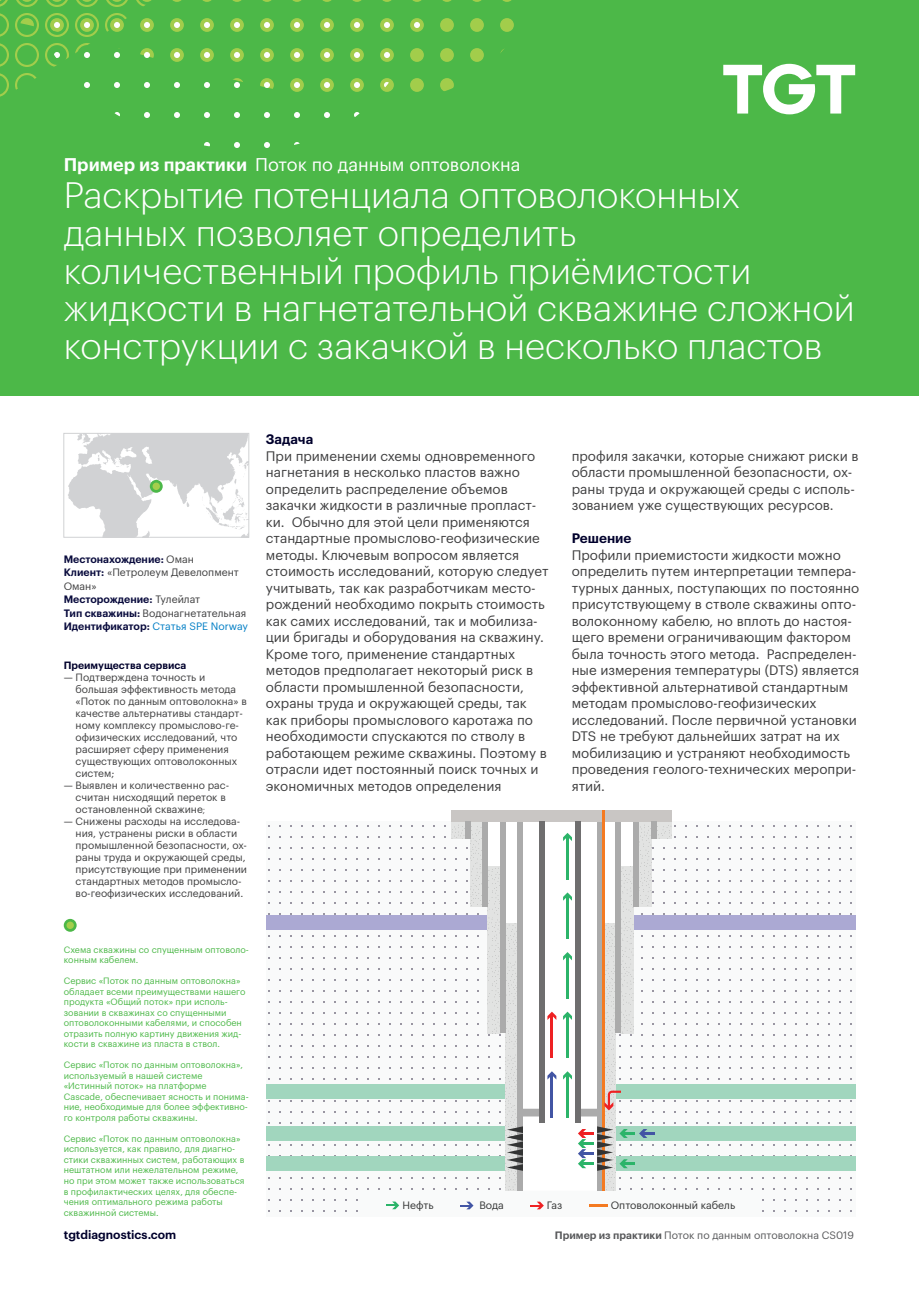
<style>
.page{position:relative;width:919px;height:1289px;background:#fff}
.page>*{position:absolute;margin:0;border:0;box-sizing:border-box;transform-origin:0 0}
.t1{font:300 36px/37.5px "Graphik LC";color:#fff}
.t2{font:18px "Graphik LC";color:#fff}
.t3{font:13.5px/16.5px "Graphik LC";color:#3e3e3f}
.t4{font:600 13.5px "Graphik LC";color:#00002c}
.t5{font:600 12px "Graphik LC";color:#00002c}
.t6{font:600 10.5px/13.5px "Graphik LC";color:#090b3d}
.t7{font:10.5px "Graphik LC";color:#57585a}
.t8{font:10.5px "Graphik LC";color:#333434}
.t9{font:10.35px/12px "Graphik LC";color:#3e3e3f}
.t10{font:600 10.35px "Graphik LC";color:#00002c}
.t11{font:9px/10.5px "Graphik LC";color:#4cb848}
.s1{font-weight:600}
.s2{font-weight:400;color:#3e3e3f}
.s3{font-weight:400;color:#007ec5}
.s4{font-weight:300;color:#231f20}
</style>
<div class="page">
<div style="left:0;top:0;width:918px;height:396px;background:#4cb848"></div>
<svg style="left:15px;top:0;width:841px;height:148px"></svg>
<svg style="left:68px;top:435px;width:179px;height:100px"></svg>
<div style="left:64px;top:433px;width:185px;height:104px;border:1px solid #d1d2d4"></div>
<svg style="left:723px;top:65px;width:39px;height:48px"></svg>
<svg style="left:763px;top:64px;width:52px;height:50px"></svg>
<svg style="left:816px;top:65px;width:39px;height:48px"></svg>
<div style="left:266px;top:821px;width:589px;height:395px;background:#f9fafa"></div>
<div style="left:266px;top:1084px;width:589px;height:14px;background:#a1d6be"></div>
<div style="left:266px;top:914px;width:589px;height:15px;background:#aba9d3"></div>
<div style="left:266px;top:1126px;width:589px;height:14px;background:#a1d6be"></div>
<div style="left:266px;top:1156px;width:589px;height:14px;background:#a1d6be"></div>
<svg style="left:477px;top:821px;width:166px;height:369px"></svg>
<svg style="left:470px;top:821px;width:12px;height:85px"></svg>
<svg style="left:638px;top:821px;width:13px;height:85px"></svg>
<svg style="left:620px;top:866px;width:13px;height:167px;fill:#e2e3e2"></svg>
<svg style="left:488px;top:866px;width:12px;height:167px;fill:#e2e3e2"></svg>
<svg style="left:505px;top:923px;width:12px;height:267px;fill:#e2e3e2"></svg>
<svg style="left:605px;top:923px;width:10px;height:267px;fill:#e2e3e2"></svg>
<div style="left:633px;top:821px;width:5px;height:85px;background:#ababab"></div>
<div style="left:657px;top:821px;width:14px;height:18px;background:#e2e3e2"></div>
<svg style="left:451px;top:821px;width:14px;height:18px"></svg>
<div style="left:482px;top:821px;width:6px;height:85px;background:#ababab"></div>
<div style="left:500px;top:821px;width:5px;height:212px;background:#ababab"></div>
<div style="left:615px;top:821px;width:5px;height:212px;background:#ababab"></div>
<div style="left:597px;top:821px;width:5px;height:369px;background:#ababab"></div>
<div style="left:517px;top:821px;width:6px;height:369px;background:#ababab"></div>
<div style="left:451px;top:810px;width:220px;height:11px;background:#c9c6c4"></div>
<div style="left:579px;top:1108px;width:20px;height:8px;background:#ababab"></div>
<div style="left:521px;top:1108px;width:20px;height:8px;background:#ababab"></div>
<div style="left:651px;top:821px;width:6px;height:18px;background:#ababab"></div>
<div style="left:465px;top:821px;width:5px;height:18px;background:#ababab"></div>
<hr style="left:602px;top:810px;width:3px;height:380px;background:#f47a21">
<svg style="left:507px;top:1122px;width:16px;height:48px"></svg>
<div style="left:575px;top:821px;width:5px;height:301px;background:#6f6e6f"></div>
<div style="left:539px;top:821px;width:5px;height:301px;background:#6f6e6f"></div>
<svg style="left:639px;top:1122px;width:15px;height:15px"></svg>
<svg style="left:619px;top:1122px;width:16px;height:15px"></svg>
<hr style="left:566px;top:835px;width:2px;height:44px;background:#2bb469">
<svg style="left:563px;top:832px;width:12px;height:9px"></svg>
<hr style="left:566px;top:895px;width:2px;height:43px;background:#2bb469">
<svg style="left:563px;top:891px;width:12px;height:12px"></svg>
<hr style="left:566px;top:955px;width:2px;height:43px;background:#2bb469">
<svg style="left:563px;top:946px;width:12px;height:14px"></svg>
<hr style="left:566px;top:1014px;width:2px;height:44px;background:#2bb469">
<svg style="left:563px;top:1011px;width:12px;height:13px"></svg>
<hr style="left:566px;top:1074px;width:2px;height:43px;background:#2bb469">
<svg style="left:563px;top:1067px;width:12px;height:12px"></svg>
<hr style="left:550px;top:1014px;width:3px;height:44px;background:#ee2123">
<svg style="left:544px;top:1011px;width:12px;height:13px"></svg>
<hr style="left:550px;top:1074px;width:3px;height:43px;background:#4255a4">
<svg style="left:544px;top:1067px;width:12px;height:12px"></svg>
<svg style="left:619px;top:1155px;width:16px;height:13px"></svg>
<svg style="left:576px;top:1122px;width:37px;height:48px"></svg>
<svg style="left:604px;top:1089px;width:17px;height:23px"></svg>
<svg style="left:530px;top:1201px;width:14px;height:9px"></svg>
<svg style="left:386px;top:1201px;width:13px;height:9px"></svg>
<svg style="left:460px;top:1201px;width:13px;height:9px"></svg>
<hr style="left:589px;top:1203px;width:18px;height:3px;background:#f47a21">
<svg style="left:150px;top:480px;width:13px;height:13px"></svg>
<div style="left:152px;top:482px;width:8px;height:8px;background:#a4ce4c;border-radius:50%"></div>
<svg style="left:64px;top:918px;width:13px;height:13px"></svg>
<div style="left:66px;top:921px;width:8px;height:8px;background:#a4ce4c;border-radius:50%"></div>
<h2 class="t2" style="left:64px;top:151px;width:458px"><span class="s1">Пример из практики</span> Поток по данным оптоволокна</h2>
<h1 class="t1" style="left:64px;top:174px;width:792px">Раскрытие потенциала оптоволоконных данных позволяет определить количественный профиль приёмистости жидкости в нагнетательной скважине сложной конструкции с закачкой в несколько пластов</h1>
<p class="t6" style="left:64px;top:551px;width:186px">Местонахождение: <span class="s2">Оман<br></span>Клиент: <span class="s2">«Петролеум Девелопмент<br>Оман»<br></span>Месторождение: <span class="s2">Тулейлат<br></span>Тип скважины: <span class="s2">Водонагнетательная<br></span>Идентификатор: <span class="s3">Статья SPE Norway</span></p>
<p class="t10" style="left:64px;top:657px;width:124px">Преимущества сервиса</p>
<p class="t9" style="left:76px;top:670px;width:173px;text-indent:-12px">— Подтверждена точность и большая эффективность метода «Поток по данным оптоволокна» в качестве альтернативы стандарт&shy;ному комплексу промыслово-ге&shy;офизических исследований, что расширяет сферу применения существующих оптоволоконных систем;</p>
<p class="t9" style="left:76px;top:778px;width:155px;text-indent:-12px">— Выявлен и количественно рас&shy;считан нисходящий переток в остановленной скважине<span class="s4">;</span></p>
<p class="t9" style="left:76px;top:814px;width:173px;text-indent:-12px">— Снижены расходы на исследова&shy;ния, устранены риски в области промышленной безопасности, ох&shy;раны труда и окружающей среды, присутствующие при применении стандартных методов промысло&shy;во-геофизических исследований.</p>
<p class="t4" style="left:266px;top:429px;width:49px">Задача</p>
<p class="t3" style="left:266px;top:446px;width:284px">При применении схемы одновременного нагнетания в несколько пластов важно определить распределение объемов закачки жидкости в различные пропласт&shy;ки. Обычно для этой цели применяются стандартные промыслово-геофизические методы. Ключевым вопросом является стоимость исследований, которую следует учитывать, так как разработчикам место&shy;рождений необходимо покрыть стоимость как самих исследований, так и мобилиза&shy;ции бригады и оборудования на скважину.<br>Кроме того, применение стандартных методов предполагает некоторый риск в области промышленной безопасности, охраны труда и окружающей среды, так как приборы промыслового каротажа по необходимости спускаются по стволу в работающем режиме скважины. Поэтому в отрасли идет постоянный поиск точных и экономичных методов определения</p>
<p class="t3" style="left:571px;top:446px;width:288px">профиля закачки, которые снижают риски в области промышленной безопасности, ох&shy;раны труда и окружающей среды с исполь&shy;зованием уже существующих ресурсов.</p>
<p class="t4" style="left:571px;top:528px;width:61px">Решение</p>
<p class="t3" style="left:571px;top:545px;width:289px">Профили приемистости жидкости можно определить путем интерпретации темпера&shy;турных данных, поступающих по постоянно присутствующему в стволе скважины опто&shy;волоконному кабелю, но вплоть до настоя&shy;щего времени ограничивающим фактором была точность этого метода. Распределен&shy;ные измерения температуры (DTS) является эффективной альтернативой стандартным методам промыслово-геофизических исследований. После первичной установки DTS не требуют дальнейших затрат на их мобилизацию и устраняют необходимость проведения геолого-технических меропри&shy;ятий.</p>
<p class="t11" style="left:64px;top:943px;width:186px">Схема скважины со спущенным оптоволо&shy;конным кабелем.</p>
<p class="t11" style="left:64px;top:975px;width:183px">Сервис «Поток по данным оптоволокна» обладает всеми преимуществами нашего продукта «Общий поток» при исполь&shy;зовании в скважинах со спущенными оптоволоконными кабелями, и способен отразить полную картину движения жид&shy;кости в скважине из пласта в ствол.</p>
<p class="t11" style="left:64px;top:1059px;width:186px">Сервис «Поток по данным оптоволокна», используемый в нашей системе «Истинный поток» на платформе<br>Cascade, обеспечивает ясность и понима&shy;ние, необходимые для более эффективно&shy;го контроля работы скважины.</p>
<p class="t11" style="left:64px;top:1132px;width:182px">Сервис «Поток по данным оптоволокна» используется, как правило, для диагно&shy;стики скважинных систем, работающих в нештатном или нежелательном режиме, но при этом может также использоваться в профилактических целях, для обеспе&shy;чения оптимального режима работы скважинной системы.</p>
<p class="t8" style="left:402px;top:1196px;width:33px">Нефть</p>
<p class="t8" style="left:479px;top:1196px;width:26px">Вода</p>
<p class="t8" style="left:546px;top:1196px;width:17px">Газ</p>
<p class="t8" style="left:610px;top:1196px;width:126px">Оптоволоконный кабель</p>
<p class="t5" style="left:64px;top:1225px;width:114px">tgtdiagnostics.com</p>
<p class="t7" style="left:554px;top:1227px;width:300px"><span class="s1">Пример из практики</span> Поток по данным оптоволокна CS019</p>
</div>
